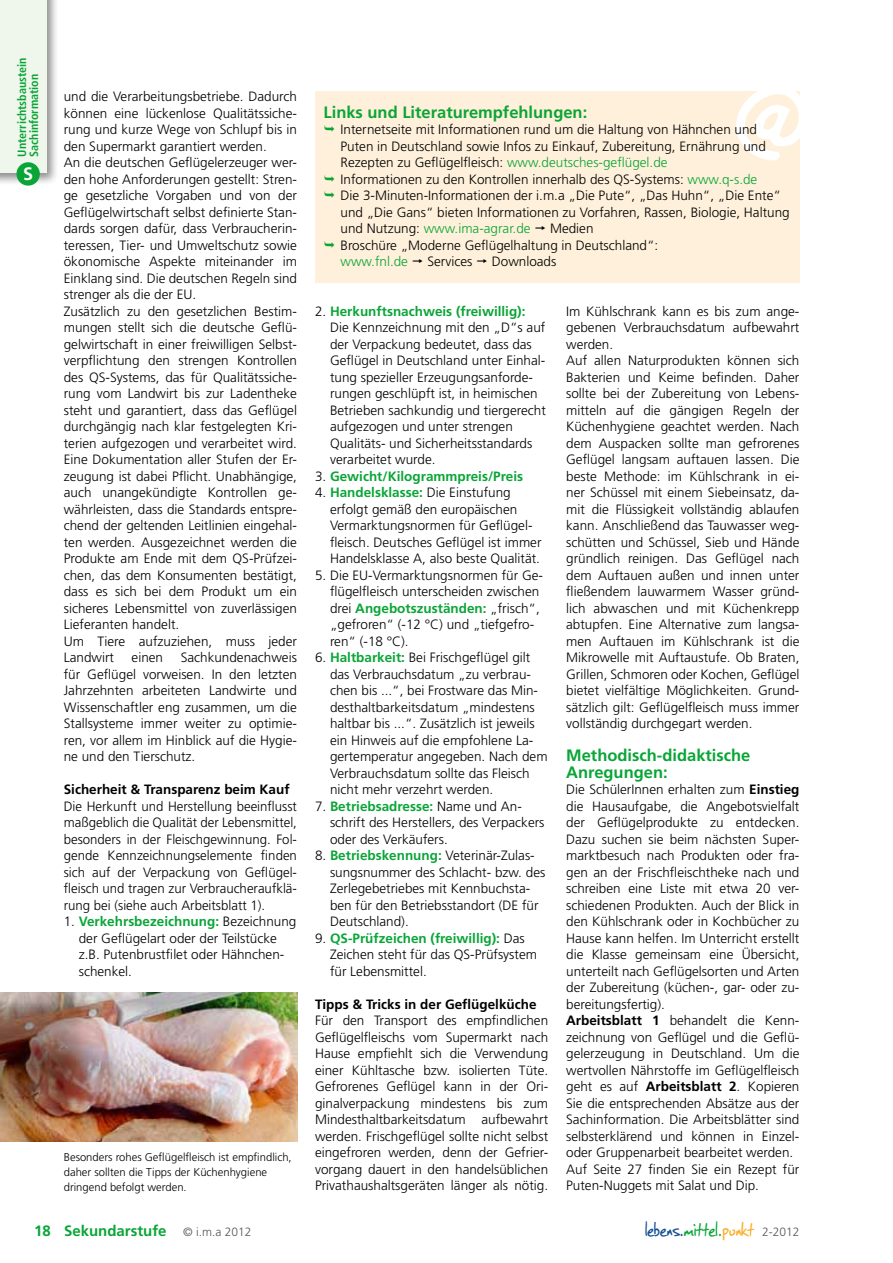
<style>
.page{position:relative;width:893px;height:1263px;background:#fff}
.page>*{position:absolute;margin:0;border:0;box-sizing:border-box;transform-origin:0 0}
.t1{font:138.15px "SF Grunge Sans";color:#fff}
.t2{font:22.5px "SF Grunge Sans";letter-spacing:.01em;color:#155193}
.t3{font:700 18px "Frutiger";color:#fff}
.t4{font:700 16.5px/16.5px "Frutiger";color:#0aa537}
.t5{font:700 15px "Frutiger";color:#0aa537}
.t6{font:300 13.5px/16.5px "Frutiger";color:#000}
.t7{font:700 13.5px "Frutiger";color:#000}
.t8{font:700 13.5px "Frutiger";color:#0aa537}
.t9{font:300 13.5px "Frutiger";color:#0aa537}
.t10{font:700 condensed 12px/12px "Frutiger";color:#0aa537}
.t11{font:300 11.25px/15px "Frutiger";color:#000}
.s1{font-weight:700;color:#0aa537}
.s2{color:#0aa537}
.s3{font-weight:300;color:#000}
.s4{font-weight:700}
.s5{font-weight:300;font-size:12px;color:#565656}
.s6{color:#f9af2a}
.s7{font-family:"Frutiger";font-weight:300;font-size:12px;color:#565656}
</style>
<div class="page">
<div style="left:315px;top:92px;width:484px;height:191px;background:#fef0da"></div>
<img style="left:0;top:992px;width:297px;height:149px">
<div style="left:0;top:0;width:59px;height:186px;background:#000;opacity:.45"></div>
<div style="left:0;top:0;width:47px;height:173px;background:#eff6ec"></div>
<div style="left:16px;top:162px;width:24px;height:24px;background:#0aa537;border-radius:50%"></div>
<p class="t10" style="left:16px;top:157px;width:100px;rotate:-90deg">Unterrichtsbaustein<br>Sachinformation</p>
<h3 class="t3" style="left:23px;top:163px;width:12px">S</h3>
<p class="t6" style="left:64px;top:88px;width:235px">und die Verarbeitungsbetriebe. Dadurch können eine lückenlose Qualitätssiche&shy;rung und kurze Wege von Schlupf bis in den Supermarkt garantiert werden.<br>An die deutschen Geflügelerzeuger wer&shy;den hohe Anforderungen gestellt: Stren&shy;ge gesetzliche Vorgaben und von der Geflügelwirtschaft selbst definierte Stan&shy;dards sorgen dafür, dass Verbraucherin&shy;teressen, Tier- und Umweltschutz sowie ökonomische Aspekte miteinander im Einklang sind. Die deutschen Regeln sind strenger als die der EU.<br>Zusätzlich zu den gesetzlichen Bestim&shy;mungen stellt sich die deutsche Geflü&shy;gelwirtschaft in einer freiwilligen Selbst&shy;verpflichtung den strengen Kontrollen des QS-Systems, das für Qualitätssiche&shy;rung vom Landwirt bis zur Ladentheke steht und garantiert, dass das Geflügel durchgängig nach klar festgelegten Kri&shy;terien aufgezogen und verarbeitet wird.<br>Eine Dokumentation aller Stufen der Er&shy;zeugung ist dabei Pflicht. Unabhängige, auch unangekündigte Kontrollen ge&shy;währleisten, dass die Standards entspre&shy;chend der geltenden Leitlinien eingehal&shy;ten werden. Ausgezeichnet werden die Produkte am Ende mit dem QS-Prüfzei&shy;chen, das dem Konsumenten bestätigt, dass es sich bei dem Produkt um ein sicheres Lebensmittel von zuverlässigen Lieferanten handelt.<br>Um Tiere aufzuziehen, muss jeder Landwirt</p>
<p class="t6" style="left:64px;top:649px;width:235px;text-align:justify;text-indent:117px">Sachkundenachweis für Geflügel vorweisen. In den letzten Jahrzehnten arbeiteten Landwirte und Wissenschaftler eng zusammen, um die Stallsysteme immer weiter zu optimie&shy;ren, vor allem im Hinblick auf die Hygie&shy;ne und den Tierschutz.</p>
<p class="t7" style="left:64px;top:781px;width:227px">Sicherheit &amp; Transparenz beim Kauf</p>
<p class="t6" style="left:64px;top:798px;width:235px;text-align:justify">Die Herkunft und Herstellung beeinflusst maßgeblich die Qualität der Lebensmittel, besonders in der Fleischgewinnung. Fol&shy;gende Kennzeichnungselemente finden sich auf der Verpackung von Geflügel&shy;fleisch und tragen zur Verbraucheraufklä&shy;rung bei (siehe auch Arbeitsblatt 1).</p>
<p class="t6" style="left:79px;top:913px;width:219px;text-indent:-15px">1. <span class="s1">Verkehrsbezeichnung:</span> Bezeichnung der Geflügelart oder der Teilstücke z.B. Putenbrustfilet oder Hähnchen&shy;schenkel.</p>
<p class="t6" style="left:132px;top:649px;width:33px">einen</p>
<p class="t11" style="left:64px;top:1149px;width:229px">Besonders rohes Geflügelfleisch ist empfindlich, daher sollten die Tipps der Küchenhygiene dringend befolgt werden.</p>
<h1 class="t1" style="left:729px;top:30px;width:87px">@</h1>
<p class="t4" style="left:323px;top:104px;width:265px">Links und Literaturempfehlungen:</p>
<p class="t6" style="left:340px;top:121px;width:442px">Internetseite mit Informationen rund um die Haltung von Hähnchen und Puten in Deutschland sowie Infos zu Einkauf, Zubereitung, Ernährung und Rezepten zu Geflügelfleisch: <span class="s2">www.deutsches-geflügel.de<br></span>Informationen zu den Kontrollen innerhalb des QS-Systems: <span class="s2">www.q-s.de<br></span>Die 3-Minuten-Informationen der i.m.a „Die Pute“, „Das Huhn“, „Die Ente“</p>
<p class="t6" style="left:340px;top:204px;width:451px">und „Die Gans“ bieten Informationen zu Vorfahren, Rassen, Biologie, Haltung und Nutzung: <span class="s2">www.ima-agrar.de</span></p>
<p class="t6" style="left:340px;top:220px;width:319px;text-indent:209px">Medien<br>Broschüre „Moderne Geflügelhaltung in Deutschland“:</p>
<p class="t9" style="left:340px;top:254px;width:69px">www.fnl.de</p>
<p class="t6" style="left:427px;top:253px;width:46px">Services</p>
<p class="t6" style="left:492px;top:253px;width:66px">Downloads</p>
<p class="t6" style="left:330px;top:303px;width:217px;text-indent:-15px">2. <span class="s1">Herkunftsnachweis (freiwillig):<br></span>Die Kennzeichnung mit den „D“s auf der Verpackung bedeutet, dass das Geflügel in Deutschland unter Einhal&shy;tung spezieller Erzeugungsanforde&shy;rungen geschlüpft ist, in heimischen Betrieben sachkundig und tiergerecht aufgezogen und unter strengen Qualitäts- und Sicherheitsstandards verarbeitet wurde.</p>
<p class="t8" style="left:315px;top:468px;width:210px"><span class="s3">3.</span> Gewicht/Kilogrammpreis/Preis</p>
<p class="t6" style="left:330px;top:484px;width:213px;text-indent:-15px">4. <span class="s1">Handelsklasse:</span> Die Einstufung erfolgt gemäß den europäischen Vermarktungsnormen für Geflügel&shy;fleisch. Deutsches Geflügel ist immer Handelsklasse A, also beste Qualität.</p>
<p class="t6" style="left:330px;top:567px;width:215px;text-indent:-15px">5. Die EU-Vermarktungsnormen für Ge&shy;flügelfleisch unterscheiden zwischen drei <span class="s1">Angebotszuständen:</span> „frisch“, „gefroren“ (-12 °C) und „tiefgefro&shy;ren“ (-18 °C).</p>
<p class="t6" style="left:330px;top:649px;width:219px;text-indent:-15px">6. <span class="s1">Haltbarkeit:</span> Bei Frischgeflügel gilt das Verbrauchsdatum „zu verbrau&shy;chen bis ...“, bei Frostware das Min&shy;desthaltbarkeitsdatum „mindestens haltbar bis ...“. Zusätzlich ist jeweils ein Hinweis auf die empfohlene La&shy;gertemperatur angegeben. Nach dem Verbrauchsdatum sollte das Fleisch nicht mehr verzehrt werden.</p>
<p class="t6" style="left:330px;top:798px;width:216px;text-indent:-15px">7. <span class="s1">Betriebsadresse:</span> Name und An&shy;schrift des Herstellers, des Verpackers oder des Verkäufers.</p>
<p class="t6" style="left:330px;top:847px;width:217px;text-indent:-15px">8. <span class="s1">Betriebskennung:</span> Veterinär-Zulas&shy;sungsnummer des Schlacht- bzw. des<br>Zerlegebetriebes mit Kennbuchsta&shy;ben für den Betriebsstandort (DE für<br>Deutschland).</p>
<p class="t6" style="left:330px;top:930px;width:208px;text-indent:-15px">9. <span class="s1">QS-Prüfzeichen (freiwillig):</span> Das<br>Zeichen steht für das QS-Prüfsystem für Lebensmittel.</p>
<p class="t7" style="left:315px;top:996px;width:223px">Tipps &amp; Tricks in der Geflügelküche</p>
<p class="t6" style="left:315px;top:1012px;width:235px;text-align:justify">Für den Transport des empfindlichen Geflügelfleischs vom Supermarkt nach Hause empfiehlt sich die Verwendung einer Kühltasche bzw. isolierten Tüte.<br>Gefrorenes Geflügel kann in der Ori&shy;ginalverpackung mindestens bis zum Mindesthaltbarkeitsdatum aufbewahrt werden. Frischgeflügel sollte nicht selbst eingefroren werden, denn der Gefrier&shy;vorgang dauert in den handelsüblichen Privathaushaltsgeräten länger als nötig.</p>
<p class="t6" style="left:566px;top:303px;width:235px">Im Kühlschrank kann es bis zum ange&shy;gebenen Verbrauchsdatum aufbewahrt werden.<br>Auf allen Naturprodukten können sich Bakterien und Keime befinden. Daher sollte bei der Zubereitung von Lebens&shy;mitteln auf die gängigen Regeln der Küchenhygiene geachtet werden. Nach dem Auspacken sollte man gefrorenes Geflügel langsam auftauen lassen. Die beste Methode: im Kühlschrank in ei&shy;ner Schüssel mit einem Siebeinsatz, da&shy;mit die Flüssigkeit vollständig ablaufen kann. Anschließend das Tauwasser weg&shy;schütten und Schüssel, Sieb und Hände gründlich reinigen. Das Geflügel nach dem Auftauen außen und innen unter fließendem lauwarmem Wasser gründ&shy;lich abwaschen und mit Küchenkrepp abtupfen. Eine Alternative zum langsa&shy;men Auftauen im Kühlschrank ist die Mikrowelle mit Auftaustufe. Ob Braten, Grillen, Schmoren oder Kochen, Geflügel bietet vielfältige Möglichkeiten. Grund&shy;sätzlich gilt: Geflügelfleisch muss immer vollständig durchgegart werden.</p>
<p class="t4" style="left:566px;top:747px;width:186px">Methodisch-didaktische<br>Anregungen:</p>
<p class="t6" style="left:566px;top:781px;width:235px">Die SchülerInnen erhalten zum <span class="s4">Einstieg </span>die Hausaufgabe, die Angebotsvielfalt der Geflügelprodukte zu entdecken.<br>Dazu suchen sie beim nächsten Super&shy;marktbesuch nach Produkten oder fra&shy;gen an der Frischfleischtheke nach und schreiben eine Liste mit etwa 20 ver&shy;schiedenen Produkten. Auch der Blick in den Kühlschrank oder in Kochbücher zu Hause kann helfen. Im Unterricht erstellt die Klasse gemeinsam eine Übersicht, unterteilt nach Geflügelsorten und Arten der Zubereitung (küchen-, gar- oder zu&shy;bereitungsfertig).<br><span class="s4">Arbeitsblatt 1</span> behandelt die Kenn&shy;zeichnung von Geflügel und die Geflü&shy;gelerzeugung in Deutschland. Um die wertvollen Nährstoffe im Geflügelfleisch geht es auf <span class="s4">Arbeitsblatt 2</span>. Kopieren Sie die entsprechenden Absätze aus der Sachinformation. Die Arbeitsblätter sind selbsterklärend und können in Einzel&shy;oder Gruppenarbeit bearbeitet werden.<br>Auf Seite 27 finden Sie ein Rezept für Puten-Nuggets mit Salat und Dip.</p>
<p class="t5" style="left:34px;top:1222px;width:219px">18 Sekundarstufe <span class="s5">© i.m.a 2012</span></p>
<h2 class="t2" style="left:645px;top:1214px;width:156px">lebens.<span class="s2">mittel.</span><span class="s6">punkt</span> <span class="s7">2-2012</span></h2>
</div>
